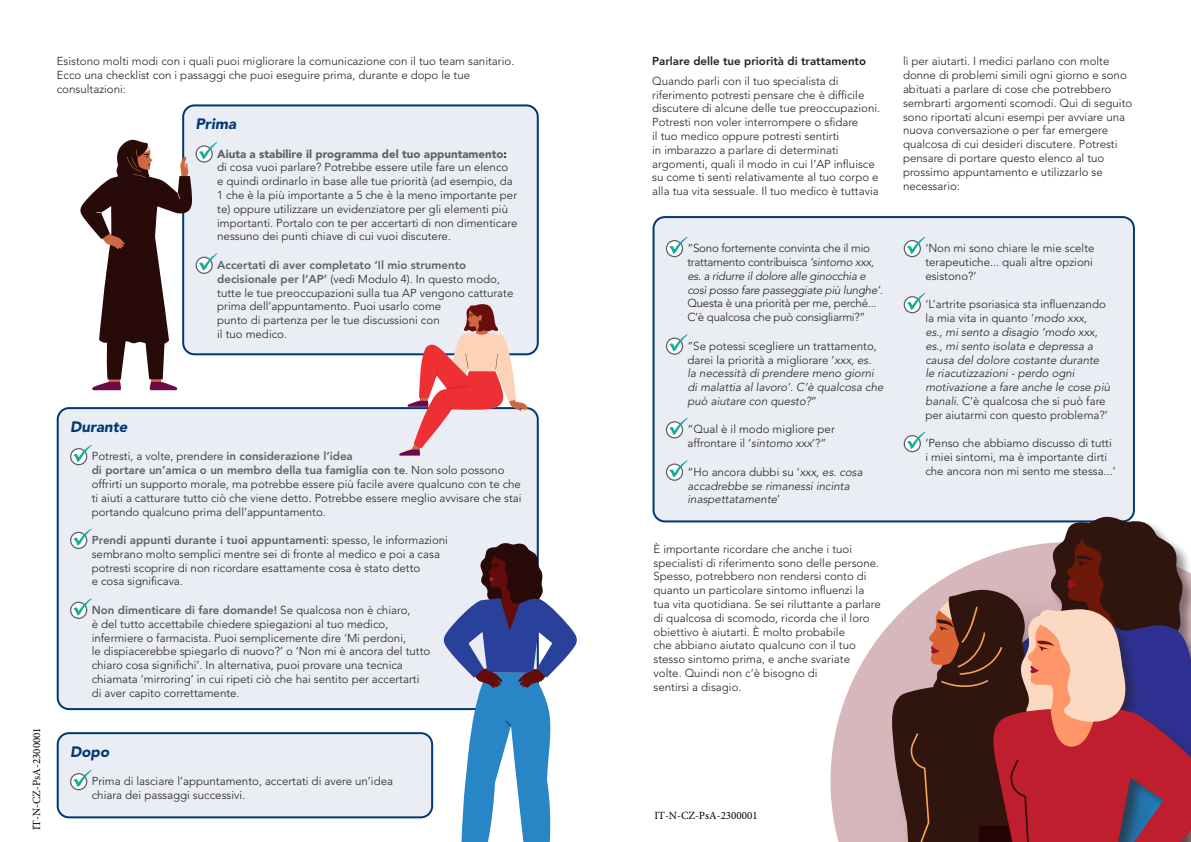
<style>
.page{position:relative;width:1191px;height:842px;background:#fff}
.page>*{position:absolute;margin:0;border:0;box-sizing:border-box;transform-origin:0 0}
.Body_copy{font:italic 900 15px "Avenir LT Std";color:#013874}
.Bullet_points{font:300 11.5px/13.8px "Avenir LT Std";color:#231f20}
.Body_copy-2{font:300 11.5px/13.8px "Avenir LT Std";color:#231f20}
.Bullet_points-2{font:italic 300 11.5px/13.8px "Avenir LT Std";color:#231f20}
.Bullet_points-3{font:300 11.5px/13.8px "Avenir LT Std";letter-spacing:-.02em;color:#231f20}
.Body_copy-3{font:800 11.5px "Avenir LT Std";color:#231f20}
.t1{font:11px "Minion Pro";color:#000}
.s1{font-weight:900;color:#5d6161}
.s2{font-weight:900}
.s3{font-weight:800;color:#5d6161}
.s4{font-style:italic}
.s5{font-style:normal}
</style>
<div class="page">
<svg style="left:830px;top:630px;width:55px;height:212px;fill:#d6b7bc"></svg>
<div style="left:58px;top:733px;width:374px;height:84px;background:#eaedf4;border-radius:11px"></div>
<svg style="left:71px;top:774px;width:16px;height:16px"></svg>
<div style="left:70px;top:773px;width:17px;height:17px;border:1px solid #5d6161;border-radius:50%"></div>
<svg style="left:73px;top:770px;width:19px;height:17px"></svg>
<div style="left:57px;top:732px;width:376px;height:86px;border:2px solid #013874;border-radius:11px"></div>
<div style="left:58px;top:408px;width:480px;height:301px;background:#eaedf4;border-radius:11px"></div>
<svg style="left:71px;top:449px;width:16px;height:16px"></svg>
<div style="left:70px;top:448px;width:17px;height:17px;border:1px solid #5d6161;border-radius:50%"></div>
<svg style="left:73px;top:445px;width:19px;height:17px"></svg>
<svg style="left:71px;top:532px;width:16px;height:16px"></svg>
<div style="left:70px;top:532px;width:17px;height:17px;border:1px solid #5d6161;border-radius:50%"></div>
<svg style="left:73px;top:528px;width:19px;height:18px"></svg>
<svg style="left:71px;top:602px;width:16px;height:16px"></svg>
<div style="left:70px;top:602px;width:17px;height:17px;border:1px solid #5d6161;border-radius:50%"></div>
<svg style="left:73px;top:598px;width:19px;height:18px"></svg>
<div style="left:57px;top:407px;width:482px;height:303px;border:2px solid #013874;border-radius:11px"></div>
<svg style="left:442px;top:541px;width:135px;height:301px"></svg>
<div style="left:183px;top:105px;width:355px;height:249px;background:#eaedf4;border-radius:11px"></div>
<svg style="left:196px;top:146px;width:16px;height:16px"></svg>
<div style="left:195px;top:145px;width:18px;height:18px;border:1px solid #5d6161;border-radius:50%"></div>
<svg style="left:199px;top:142px;width:18px;height:17px"></svg>
<svg style="left:196px;top:257px;width:16px;height:16px"></svg>
<div style="left:195px;top:257px;width:18px;height:17px;border:1px solid #5d6161;border-radius:50%"></div>
<svg style="left:199px;top:253px;width:18px;height:18px"></svg>
<div style="left:182px;top:104px;width:357px;height:251px;border:2px solid #013874;border-radius:11px"></div>
<svg style="left:80px;top:139px;width:112px;height:251px"></svg>
<svg style="left:398px;top:304px;width:130px;height:152px"></svg>
<div style="left:653px;top:217px;width:481px;height:304px;background:#eaedf4;border-radius:11px"></div>
<svg style="left:666px;top:241px;width:16px;height:16px"></svg>
<div style="left:666px;top:240px;width:17px;height:17px;border:1px solid #5d6161;border-radius:50%"></div>
<svg style="left:669px;top:237px;width:18px;height:17px"></svg>
<svg style="left:666px;top:338px;width:16px;height:16px"></svg>
<div style="left:666px;top:337px;width:17px;height:18px;border:1px solid #5d6161;border-radius:50%"></div>
<svg style="left:669px;top:334px;width:18px;height:18px"></svg>
<svg style="left:666px;top:422px;width:16px;height:16px"></svg>
<div style="left:666px;top:421px;width:17px;height:17px;border:1px solid #5d6161;border-radius:50%"></div>
<svg style="left:669px;top:418px;width:18px;height:17px"></svg>
<svg style="left:666px;top:464px;width:16px;height:16px"></svg>
<div style="left:666px;top:463px;width:17px;height:18px;border:1px solid #5d6161;border-radius:50%"></div>
<svg style="left:669px;top:460px;width:18px;height:18px"></svg>
<svg style="left:904px;top:241px;width:16px;height:16px"></svg>
<div style="left:903px;top:240px;width:18px;height:17px;border:1px solid #5d6161;border-radius:50%"></div>
<svg style="left:907px;top:237px;width:18px;height:17px"></svg>
<svg style="left:904px;top:297px;width:16px;height:16px"></svg>
<div style="left:903px;top:296px;width:18px;height:17px;border:1px solid #5d6161;border-radius:50%"></div>
<svg style="left:907px;top:293px;width:18px;height:17px"></svg>
<svg style="left:904px;top:436px;width:16px;height:16px"></svg>
<div style="left:903px;top:435px;width:18px;height:17px;border:1px solid #5d6161;border-radius:50%"></div>
<svg style="left:907px;top:432px;width:18px;height:17px"></svg>
<div style="left:652px;top:216px;width:483px;height:306px;border:2px solid #013874;border-radius:11px"></div>
<svg style="left:885px;top:511px;width:306px;height:331px;background:#925d62"></svg>
<p class="Body_copy-2" style="left:57px;top:55px;width:459px">Esistono molti modi con i quali puoi migliorare la comunicazione con il tuo team sanitario.<br>Ecco una checklist con i passaggi che puoi eseguire prima, durante e dopo le tue consultazioni:</p>
<p class="Body_copy" style="left:195px;top:115px;width:42px">Prima</p>
<p class="Bullet_points" style="left:217px;top:147px;width:302px"><span class="s1">Aiuta a stabilire il programma del tuo appuntamento</span><span class="s2">: </span>di cosa vuoi parlare? Potrebbe essere utile fare un elenco e quindi ordinarlo in base alle tue priorità (ad esempio, da 1 che è la più importante a 5 che è la meno importante per te) oppure utilizzare un evidenziatore per gli elementi più importanti. Portalo con te per accertarti di non dimenticare nessuno dei punti chiave di cui vuoi discutere.</p>
<p class="Bullet_points" style="left:217px;top:258px;width:298px"><span class="s3">Accertati di aver completato ‘Il mio strumento decisionale per l’AP’</span> (vedi Modulo 4). In questo modo, tutte le tue preoccupazioni sulla tua AP vengono catturate prima dell’appuntamento. Puoi usarlo come<br>punto di partenza per le tue discussioni con<br>il tuo medico.</p>
<p class="t1" style="left:29px;top:830px;width:105px;rotate:-90deg">IT-N-CZ-PsA-2300001</p>
<p class="Body_copy" style="left:70px;top:417px;width:59px">Durante</p>
<p class="Bullet_points" style="left:92px;top:449px;width:431px">Potresti, a volte, prendere <span class="s3">in considerazione l’idea<br>di portare un’amica o un membro della tua famiglia con te</span>. Non solo possono offrirti un supporto morale, ma potrebbe essere più facile avere qualcuno con te che ti aiuti a catturare tutto ciò che viene detto. Potrebbe essere meglio avvisare che stai portando qualcuno prima dell’appuntamento.</p>
<p class="Bullet_points" style="left:92px;top:533px;width:358px"><span class="s3">Prendi appunti durante i tuoi appuntamenti</span>: spesso, le informazioni sembrano molto semplici mentre sei di fronte al medico e poi a casa potresti scoprire di non ricordare esattamente cosa è stato detto<br>e cosa significava.</p>
<p class="Bullet_points" style="left:92px;top:603px;width:340px"><span class="s3">Non dimenticare di fare domande!</span> Se qualcosa non è chiaro,<br>è del tutto accettabile chiedere spiegazioni al tuo medico, infermiere o farmacista. Puoi semplicemente dire ‘Mi perdoni,<br>le dispiacerebbe spiegarlo di nuovo?’ o ‘Non mi è ancora del tutto chiaro cosa significhi’. In alternativa, puoi provare una tecnica chiamata ‘mirroring’ in cui ripeti ciò che hai sentito per accertarti di aver capito correttamente.</p>
<p class="Body_copy" style="left:70px;top:742px;width:41px">Dopo</p>
<p class="Bullet_points" style="left:92px;top:774px;width:303px">Prima di lasciare l’appuntamento, accertati di avere un’idea chiara dei passaggi successivi.</p>
<p class="Body_copy-3" style="left:652px;top:55px;width:215px">Parlare delle tue priorità di trattamento</p>
<p class="Body_copy-2" style="left:652px;top:74px;width:229px">Quando parli con il tuo specialista di riferimento potresti pensare che è difficile discutere di alcune delle tue preoccupazioni.<br>Potresti non voler interrompere o sfidare<br>il tuo medico oppure potresti sentirti<br>in imbarazzo a parlare di determinati argomenti, quali il modo in cui l’AP influisce su come ti senti relativamente al tuo corpo e alla tua vita sessuale. Il tuo medico è tuttavia</p>
<p class="Bullet_points-3" style="left:687px;top:241px;width:197px">”Sono fortemente convinta che il mio trattamento contribuisca <span class="s4">‘sintomo xxx, es. a ridurre il dolore alle ginocchia e così posso fare passeggiate più lunghe’</span>.<br>Questa è una priorità per me, perché...<br>C’è qualcosa che può consigliarmi?”</p>
<p class="Bullet_points-2" style="left:687px;top:339px;width:197px"><span class="s5">”Se potessi scegliere un trattamento, darei la priorità a migliorare ‘</span>xxx, es.<br>la necessità di prendere meno giorni di malattia al lavoro’. C’è qualcosa che può aiutare con questo?<span class="s5">”</span></p>
<p class="Bullet_points" style="left:687px;top:423px;width:149px">“Qual è il modo migliore per affrontare il ‘<span class="s4">sintomo xxx</span>’?”</p>
<p class="Bullet_points-2" style="left:687px;top:465px;width:177px"><span class="s5">“Ho ancora dubbi su ‘</span>xxx, es. cosa accadrebbe se rimanessi incinta inaspettatamente<span class="s5">’</span></p>
<p class="Body_copy-2" style="left:653px;top:542px;width:229px">È importante ricordare che anche i tuoi specialisti di riferimento sono delle persone.<br>Spesso, potrebbero non rendersi conto di quanto un particolare sintomo influenzi la tua vita quotidiana. Se sei riluttante a parlare di qualcosa di scomodo, ricorda che il loro obiettivo è aiutarti. È molto probabile<br>che abbiano aiutato qualcuno con il tuo stesso sintomo prima, e anche svariate volte. Quindi non c’è bisogno di<br>sentirsi a disagio.</p>
<p class="Body_copy-2" style="left:903px;top:55px;width:231px">lì per aiutarti. I medici parlano con molte donne di problemi simili ogni giorno e sono abituati a parlare di cose che potrebbero sembrarti argomenti scomodi. Qui di seguito sono riportati alcuni esempi per avviare una nuova conversazione o per far emergere qualcosa di cui desideri discutere. Potresti pensare di portare questo elenco al tuo prossimo appuntamento e utilizzarlo se necessario:</p>
<p class="Bullet_points" style="left:925px;top:241px;width:171px">‘Non mi sono chiare le mie scelte terapeutiche... quali altre opzioni esistono?’</p>
<p class="Bullet_points-2" style="left:925px;top:298px;width:186px"><span class="s5">‘L’artrite psoriasica sta influenzando la mia vita in quanto ‘</span>modo xxx,<br>es., mi sento a disagio ‘modo xxx, es., mi sento isolata e depressa a causa del dolore costante durante le riacutizzazioni - perdo ogni motivazione a fare anche le cose più banali. <span class="s5">C’è qualcosa che si può fare per aiutarmi con questo problema?’</span></p>
<p class="Bullet_points" style="left:925px;top:436px;width:192px">‘Penso che abbiamo discusso di tutti i miei sintomi, ma è importante dirti che ancora non mi sento me stessa...’</p>
<p class="t1" style="left:654px;top:808px;width:105px">IT-N-CZ-PsA-2300001</p>
</div>
